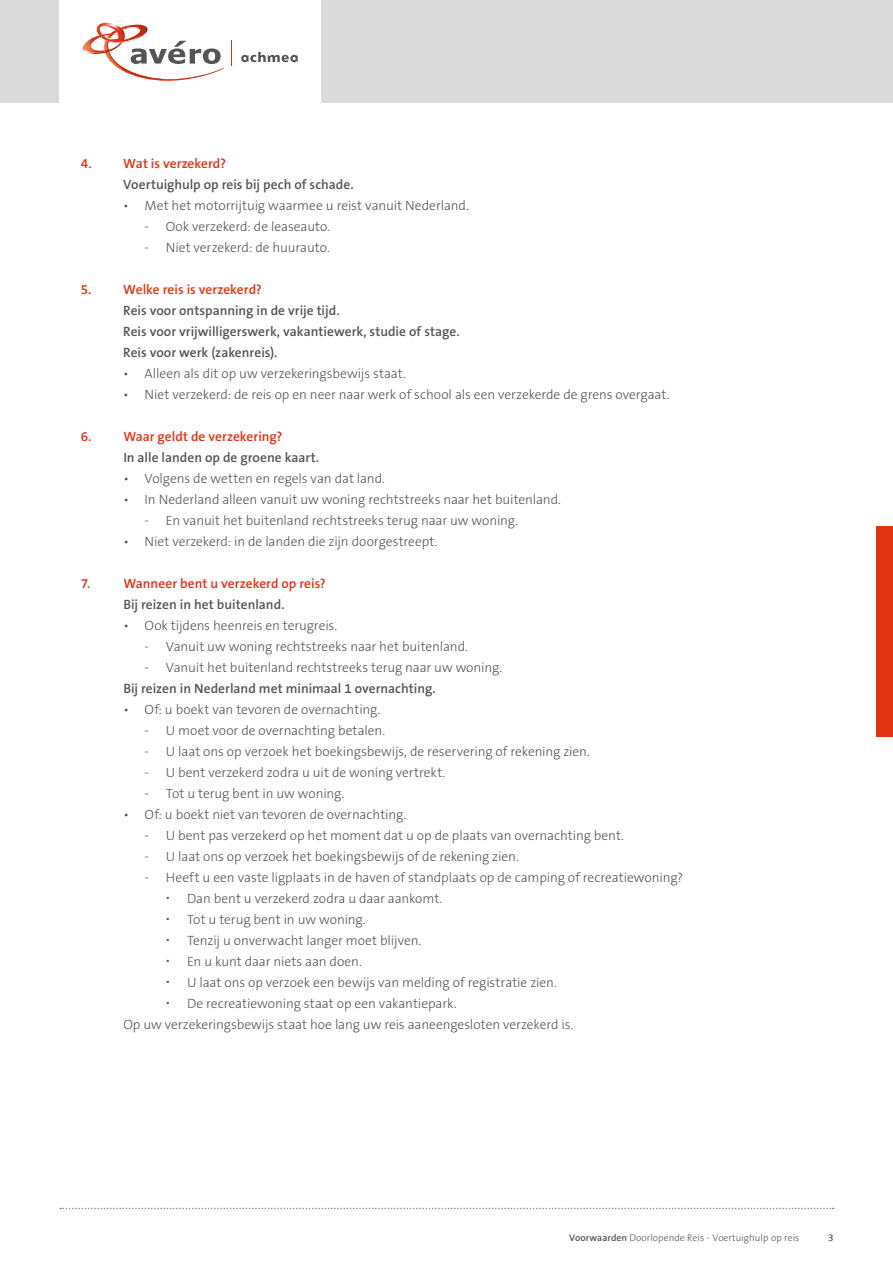
<style>
.page{position:relative;width:893px;height:1263px;background:#fff}
.page>*{position:absolute;margin:0;border:0;box-sizing:border-box;transform-origin:0 0}
.t1{font:300 13.5px "The Sans B3";letter-spacing:-.005em;color:#555}
.t2{font:600 13.5px/21px "The Sans B6";color:#555}
.t3{font:600 13.5px "The Sans B6";color:#e13214}
.t4{font:300 9.75px "The Sans B3";letter-spacing:.005em;color:#555}
.s1{font-family:"The Sans B6";font-weight:600}
</style>
<div class="page">
<div style="left:0;top:0;width:893px;height:103px;background:#dadada"></div>
<div style="left:60px;top:0;width:261px;height:103px;background:#fff"></div>
<svg style="left:241px;top:52px;width:57px;height:10px"></svg>
<svg style="left:83px;top:22px;width:141px;height:59px"></svg>
<svg style="left:231px;top:41px;width:1px;height:25px"></svg>
<svg style="left:60px;top:1208px;width:774px;height:1px"></svg>
<div style="left:876px;top:526px;width:17px;height:211px;background:#e13214"></div>
<p class="t3" style="left:81px;top:156px;width:147px">4. Wat is verzekerd?</p>
<p class="t2" style="left:123px;top:175px;width:232px">Voertuighulp op reis bij pech of schade.</p>
<p class="t1" style="left:123px;top:199px;width:347px">• Met het motorrijtuig waarmee u reist vanuit Nederland.</p>
<p class="t1" style="left:145px;top:220px;width:187px">- Ook verzekerd: de leaseauto.</p>
<p class="t1" style="left:145px;top:241px;width:187px">- Niet verzekerd: de huurauto.</p>
<p class="t3" style="left:81px;top:282px;width:183px">5. Welke reis is verzekerd?</p>
<p class="t2" style="left:123px;top:301px;width:338px">Reis voor ontspanning in de vrije tijd.<br>Reis voor vrijwilligerswerk, vakantiewerk, studie of stage.<br>Reis voor werk (zakenreis).</p>
<p class="t1" style="left:123px;top:367px;width:284px">• Alleen als dit op uw verzekeringsbewijs staat.</p>
<p class="t1" style="left:123px;top:388px;width:548px">• Niet verzekerd: de reis op en neer naar werk of school als een verzekerde de grens overgaat.</p>
<p class="t3" style="left:81px;top:429px;width:203px">6. Waar geldt de verzekering?</p>
<p class="t2" style="left:123px;top:448px;width:197px">In alle landen op de groene kaart.</p>
<p class="t1" style="left:123px;top:472px;width:263px">• Volgens de wetten en regels van dat land.</p>
<p class="t1" style="left:123px;top:493px;width:439px">• In Nederland alleen vanuit uw woning rechtstreeks naar het buitenland.</p>
<p class="t1" style="left:145px;top:514px;width:375px">- En vanuit het buitenland rechtstreeks terug naar uw woning.</p>
<p class="t1" style="left:123px;top:535px;width:316px">• Niet verzekerd: in de landen die zijn doorgestreept.</p>
<p class="t3" style="left:81px;top:576px;width:11px">7.</p>
<p class="t3" style="left:123px;top:576px;width:204px">Wanneer bent u verzekerd op reis?</p>
<p class="t2" style="left:123px;top:595px;width:163px">Bij reizen in het buitenland.</p>
<p class="t1" style="left:123px;top:619px;width:215px">• Ook tijdens heenreis en terugreis.</p>
<p class="t1" style="left:145px;top:640px;width:325px">- Vanuit uw woning rechtstreeks naar het buitenland.</p>
<p class="t1" style="left:145px;top:661px;width:359px">- Vanuit het buitenland rechtstreeks terug naar uw woning.</p>
<p class="t2" style="left:123px;top:679px;width:314px">Bij reizen in Nederland met minimaal 1 overnachting.</p>
<p class="t1" style="left:123px;top:703px;width:258px">• Of: u boekt van tevoren de overnachting.</p>
<p class="t1" style="left:145px;top:724px;width:242px">- U moet voor de overnachting betalen.</p>
<p class="t1" style="left:145px;top:745px;width:447px">- U laat ons op verzoek het boekingsbewijs, de reservering of rekening zien.</p>
<p class="t1" style="left:145px;top:766px;width:302px">- U bent verzekerd zodra u uit de woning vertrekt.</p>
<p class="t1" style="left:145px;top:787px;width:201px">- Tot u terug bent in uw woning.</p>
<p class="t1" style="left:123px;top:808px;width:284px">• Of: u boekt niet van tevoren de overnachting.</p>
<p class="t1" style="left:145px;top:829px;width:481px">- U bent pas verzekerd op het moment dat u op de plaats van overnachting bent.</p>
<p class="t1" style="left:145px;top:850px;width:376px">- U laat ons op verzoek het boekingsbewijs of de rekening zien.</p>
<p class="t1" style="left:145px;top:871px;width:540px">- Heeft u een vaste ligplaats in de haven of standplaats op de camping of recreatiewoning?</p>
<p class="t1" style="left:187px;top:892px;width:257px">Dan bent u verzekerd zodra u daar aankomt.</p>
<p class="t1" style="left:187px;top:913px;width:180px">Tot u terug bent in uw woning.</p>
<p class="t1" style="left:187px;top:934px;width:236px">Tenzij u onverwacht langer moet blijven.</p>
<p class="t1" style="left:187px;top:955px;width:176px">En u kunt daar niets aan doen.</p>
<p class="t1" style="left:187px;top:976px;width:371px">U laat ons op verzoek een bewijs van melding of registratie zien.</p>
<p class="t1" style="left:187px;top:997px;width:271px">De recreatiewoning staat op een vakantiepark.</p>
<p class="t1" style="left:123px;top:1018px;width:452px">Op uw verzekeringsbewijs staat hoe lang uw reis aaneengesloten verzekerd is.</p>
<p class="t4" style="left:569px;top:1233px;width:232px"><span class="s1">Voorwaarden</span> Doorlopende Reis - Voertuighulp op reis</p>
<p class="t4" style="left:828px;top:1233px;width:7px">3</p>
</div>
